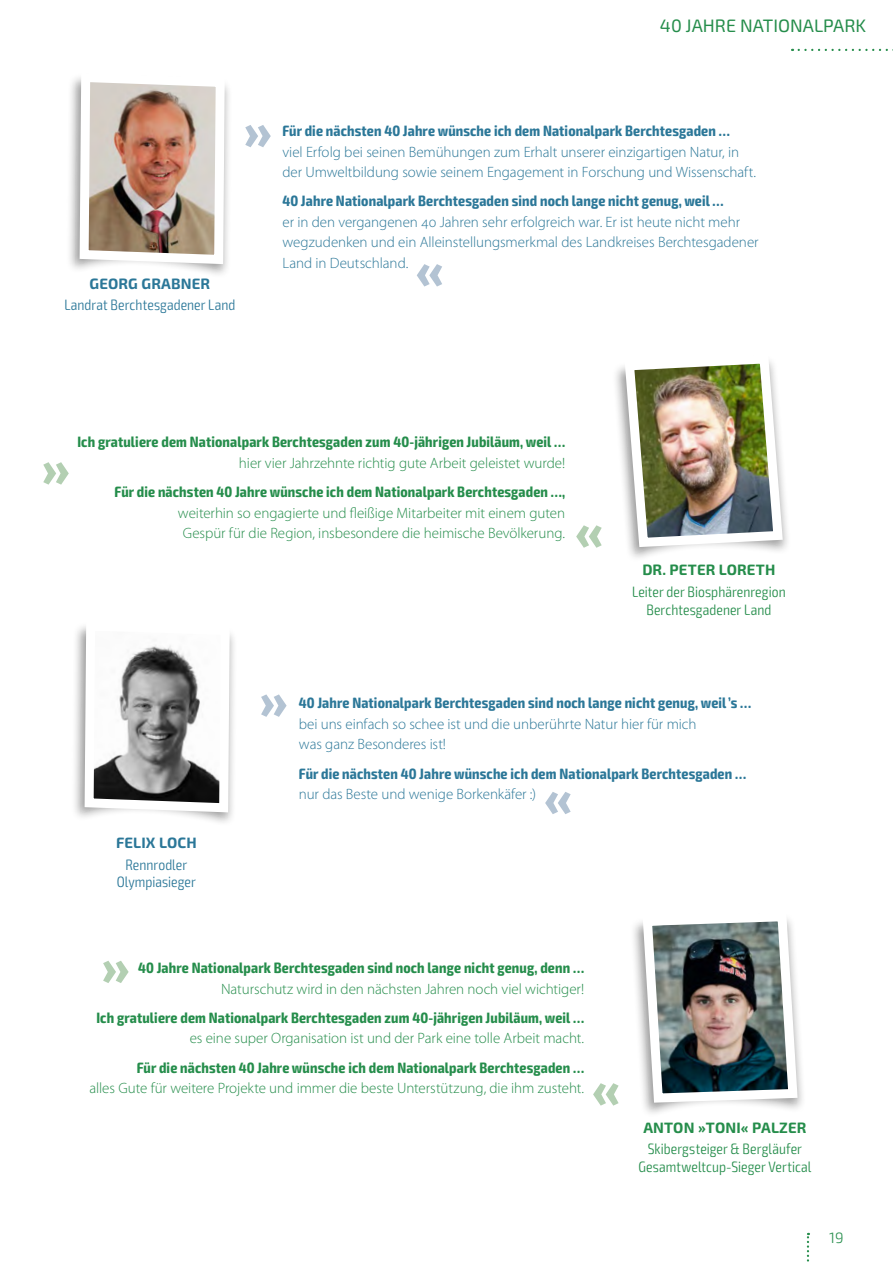
<style>
.page{position:relative;width:893px;height:1263px;background:#fff}
.page>*{position:absolute;margin:0;border:0;box-sizing:border-box;transform-origin:0 0}
.t1{font:18px "Exo 2";color:#258d4b}
.p_-_Fließtext{font:300 15px/20.4px "Myriad Pro";letter-spacing:-.005em;color:#2b7798}
.p_-_Fließtext-2{font:300 15px/20.4px "Myriad Pro";letter-spacing:-.005em;color:#258d4b;text-align:center}
.H3_-_Fließtext{font:700 condensed 15px "Exo 2";letter-spacing:.01em;color:#258d4b}
.H3_-_Fließtext-2{font:700 condensed 15px "Exo 2";letter-spacing:.01em;color:#2b7798}
.p_-_Fließtext-3{font:300 condensed 15px/17.2px "Exo 2";letter-spacing:.005em;color:#258d4b;text-align:center}
.p_-_Fließtext-4{font:300 condensed 15px/17.2px "Exo 2";letter-spacing:.005em;color:#2b7798;text-align:center}
.H3_-_Fließtext-3{font:700 15px "Exo 2";letter-spacing:.01em;color:#2b7798}
.H3_-_Fließtext-4{font:700 15px "Exo 2";letter-spacing:.01em;color:#258d4b}
.p_-_Fließtext-5{font:700 15px "Exo 2";letter-spacing:.01em;color:#258d4b}
.xx_-_Seitenzahlen{font:300 15px "Exo 2";color:#258d4b}
</style>
<div class="page">
<img style="left:620px;top:361px;width:168px;height:193px">
<div style="left:630px;top:912px;width:176px;height:205px;background:#000;opacity:.4"></div>
<img style="left:638px;top:912px;width:164px;height:197px">
<svg style="left:103px;top:961px;width:26px;height:22px"></svg>
<svg style="left:593px;top:1083px;width:26px;height:22px"></svg>
<div style="left:71px;top:622px;width:167px;height:205px;background:#000;opacity:.4"></div>
<svg style="left:80px;top:622px;width:154px;height:197px"></svg>
<svg style="left:261px;top:694px;width:26px;height:23px"></svg>
<svg style="left:545px;top:792px;width:26px;height:22px"></svg>
<svg style="left:245px;top:125px;width:26px;height:22px"></svg>
<svg style="left:417px;top:264px;width:25px;height:23px"></svg>
<div style="left:66px;top:74px;width:167px;height:205px;background:#000;opacity:.4"></div>
<img style="left:75px;top:74px;width:154px;height:196px">
<svg style="left:807px;top:1233px;width:2px;height:29px"></svg>
<svg style="left:799px;top:49px;width:94px;height:2px"></svg>
<svg style="left:43px;top:462px;width:26px;height:23px"></svg>
<svg style="left:576px;top:525px;width:26px;height:23px"></svg>
<p class="t1" style="left:660px;top:15px;width:208px">40 JAHRE NATIONALPARK</p>
<p class="H3_-_Fließtext-3" style="left:90px;top:274px;width:122px">GEORG GRABNER</p>
<p class="p_-_Fließtext-4" style="left:64px;top:297px;width:173px">Landrat Berchtesgadener Land</p>
<p class="H3_-_Fließtext-2" style="left:282px;top:122px;width:449px">Für die nächsten 40 Jahre wünsche ich dem Nationalpark Berchtesgaden …</p>
<p class="p_-_Fließtext" style="left:282px;top:141px;width:475px">viel Erfolg bei seinen Bemühungen zum Erhalt unserer einzigartigen Natur, in der Umweltbildung sowie seinem Engagement in Forschung und Wissenschaft.</p>
<p class="H3_-_Fließtext-2" style="left:282px;top:192px;width:443px">40 Jahre Nationalpark Berchtesgaden sind noch lange nicht genug, weil …</p>
<p class="p_-_Fließtext" style="left:282px;top:212px;width:478px">er in den vergangenen 40 Jahren sehr erfolgreich war. Er ist heute nicht mehr wegzudenken und ein Alleinstellungsmerkmal des Landkreises Berchtesgadener<br>Land in Deutschland.</p>
<p class="H3_-_Fließtext" style="left:77px;top:433px;width:489px">Ich gratuliere dem Nationalpark Berchtesgaden zum 40-jährigen Jubiläum, weil …</p>
<p class="p_-_Fließtext-2" style="left:239px;top:452px;width:328px">hier vier Jahrzehnte richtig gute Arbeit geleistet wurde!</p>
<p class="H3_-_Fließtext" style="left:115px;top:483px;width:452px">Für die nächsten 40 Jahre wünsche ich dem Nationalpark Berchtesgaden …,</p>
<p class="p_-_Fließtext-2" style="left:178px;top:502px;width:389px">weiterhin so engagierte und fleißige Mitarbeiter mit einem guten<br>Gespür für die Region, insbesondere die heimische Bevölkerung.</p>
<p class="p_-_Fließtext-5" style="left:642px;top:560px;width:134px">DR. PETER LORETH</p>
<p class="p_-_Fließtext-3" style="left:632px;top:583px;width:155px;line-height:18px">Leiter der Biosphärenregion<br>Berchtesgadener Land</p>
<p class="H3_-_Fließtext-3" style="left:116px;top:834px;width:82px">FELIX LOCH</p>
<p class="p_-_Fließtext-4" style="left:117px;top:856px;width:81px">Rennrodler<br>Olympiasieger</p>
<p class="H3_-_Fließtext-2" style="left:299px;top:694px;width:454px">40 Jahre Nationalpark Berchtesgaden sind noch lange nicht genug, weil’s …</p>
<p class="p_-_Fließtext" style="left:299px;top:713px;width:399px">bei uns einfach so schee ist und die unberührte Natur hier für mich was ganz Besonderes ist!</p>
<p class="H3_-_Fließtext-2" style="left:299px;top:764px;width:449px">Für die nächsten 40 Jahre wünsche ich dem Nationalpark Berchtesgaden …</p>
<p class="p_-_Fließtext" style="left:299px;top:784px;width:239px">nur das Beste und wenige Borkenkäfer :)</p>
<p class="H3_-_Fließtext" style="left:138px;top:959px;width:447px">40 Jahre Nationalpark Berchtesgaden sind noch lange nicht genug, denn …</p>
<p class="p_-_Fließtext-2" style="left:221px;top:978px;width:364px">Naturschutz wird in den nächsten Jahren noch viel wichtiger!</p>
<p class="H3_-_Fließtext" style="left:96px;top:1009px;width:489px">Ich gratuliere dem Nationalpark Berchtesgaden zum 40-jährigen Jubiläum, weil …</p>
<p class="p_-_Fließtext-2" style="left:190px;top:1028px;width:396px">es eine super Organisation ist und der Park eine tolle Arbeit macht.</p>
<p class="H3_-_Fließtext" style="left:137px;top:1059px;width:449px">Für die nächsten 40 Jahre wünsche ich dem Nationalpark Berchtesgaden …</p>
<p class="p_-_Fließtext-2" style="left:89px;top:1078px;width:496px">alles Gute für weitere Projekte und immer die beste Unterstützung, die ihm zusteht.</p>
<p class="H3_-_Fließtext-4" style="left:643px;top:1118px;width:165px">ANTON »TONI« PALZER</p>
<p class="p_-_Fließtext-3" style="left:638px;top:1141px;width:174px">Skibergsteiger &amp; Bergläufer<br>Gesamtweltcup-Sieger Vertical</p>
<p class="xx_-_Seitenzahlen" style="left:829px;top:1229px;width:16px">19</p>
</div>
